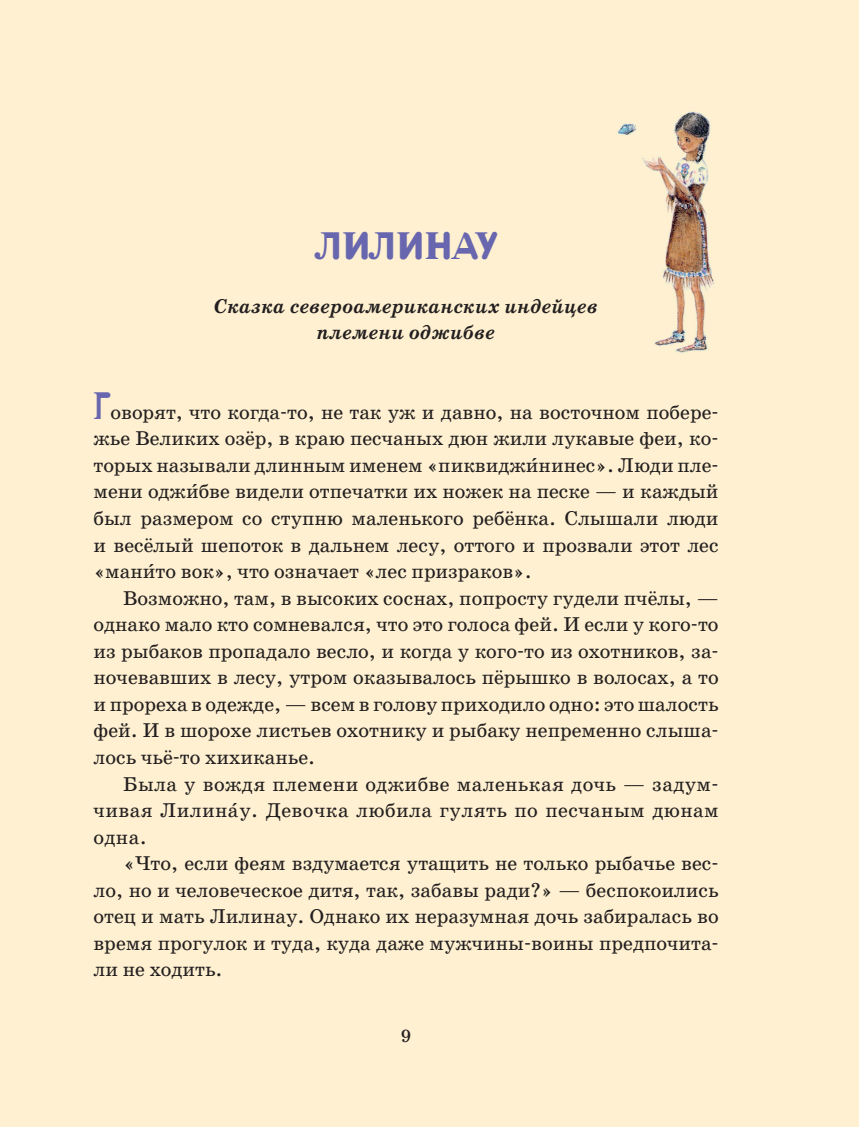
<style>
.page{position:relative;width:859px;height:1127px;background:#fef0d0}
.page>*{position:absolute;margin:0;border:0;box-sizing:border-box;transform-origin:0 0}
.t1{font:700 37.5px "Dead History Cyrillic";color:#6766ae}
.t2{font:20.25px/26.5px "School";color:#231f20;text-align:justify}
.t3{font:italic 700 20.25px/26.5px "School";color:#231f20;text-align:center}
.t4{font:18px "School";color:#231f20}
.s1{font-family:"Dead History Cyrillic";font-weight:700;font-size:37.5px;color:#6766ae}
</style>
<div class="page">
<img style="left:617px;top:111px;width:98px;height:242px">
<h1 class="t1" style="left:315px;top:223px;width:184px">ЛИЛИНАУ</h1>
<p class="t3" style="left:214px;top:294px;width:386px">Сказка североамериканских индейцев племени оджибве</p>
<p class="t2" style="left:94px;top:400px;width:627px"><span class="s1">Г</span>оворят, что когда-то, не так уж и давно, на восточном побере&shy;жье великих озёр, в краю песчаных дюн жили лукавые феи, ко&shy;торых называли длинным именем «пиквиджи́нинес». Люди пле&shy;мени оджи́бве видели отпечатки их ножек на песке — и каждый был размером со ступню маленького ребёнка. Слышали люди и весёлый шепоток в дальнем лесу, оттого и прозвали этот лес «мани́то вок», что означает «лес призраков».</p>
<p class="t2" style="left:94px;top:586px;width:627px;text-indent:30px">возможно, там, в высоких соснах, попросту гудели пчёлы, — однако мало кто сомневался, что это голоса фей. и если у кого-то из рыбаков пропадало весло, и когда у кого-то из охотников, за&shy;ночевавших в лесу, утром оказывалось пёрышко в волосах, а то и прореха в одежде, — всем в голову приходило одно: это шалость фей. и в шорохе листьев охотнику и рыбаку непременно слыша&shy;лось чьё-то хихиканье.</p>
<p class="t2" style="left:94px;top:772px;width:627px;text-indent:30px">Была у вождя племени оджибве маленькая дочь — задум&shy;чивая Лилина́у. девочка любила гулять по песчаным дюнам одна.</p>
<p class="t2" style="left:94px;top:852px;width:627px;text-indent:30px">«что, если феям вздумается утащить не только рыбачье вес&shy;ло, но и человеческое дитя, так, забавы ради?» — беспокоились отец и мать Лилинау. Однако их неразумная дочь забиралась во время прогулок и туда, куда даже мужчины-воины предпочита&shy;ли не ходить.</p>
<p class="t4" style="left:401px;top:1029px;width:12px">9</p>
</div>
